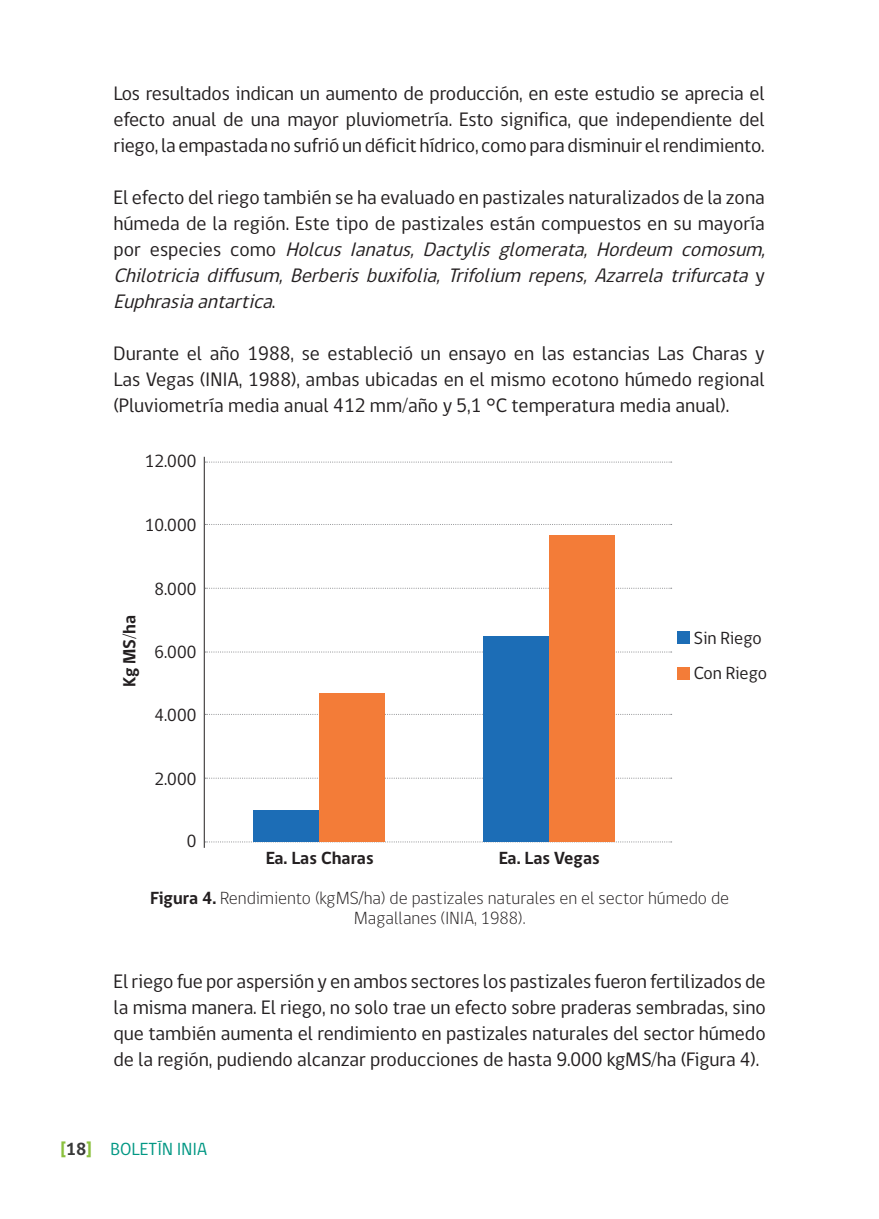
<style>
.page{position:relative;width:879px;height:1219px;background:#fff}
.page>*{position:absolute;margin:0;border:0;box-sizing:border-box;transform-origin:0 0}
.t1{font:20px/26px "gob CL";color:#231f20;text-align:justify}
.t2{font:300 18px/20px "gob CL";color:#231f20;text-align:center}
.t3{font:18px/34.8px "gob CL";color:#231f20}
.t4{font:700 18px "gob CL";color:#231f20}
.t5{font:18px "gob CL";color:#009783}
.s1{font-style:italic}
.s2{font-weight:700}
.s3{font-weight:700;color:#8bc13e}
.s4{font-weight:700;color:#383938}
</style>
<div class="page">
<svg style="left:205px;top:841px;width:467px;height:1px"></svg>
<hr style="left:204px;top:457px;width:1px;height:391px;background:#231f20">
<div style="left:677px;top:632px;width:12px;height:12px;background:#1c6db6"></div>
<div style="left:677px;top:667px;width:12px;height:13px;background:#f37c38"></div>
<svg style="left:205px;top:778px;width:467px;height:1px"></svg>
<svg style="left:205px;top:714px;width:467px;height:1px"></svg>
<svg style="left:205px;top:651px;width:467px;height:1px"></svg>
<svg style="left:205px;top:588px;width:467px;height:1px"></svg>
<svg style="left:205px;top:524px;width:467px;height:1px"></svg>
<svg style="left:205px;top:462px;width:467px;height:1px"></svg>
<div style="left:253px;top:811px;width:66px;height:31px;background:#1c6db6"></div>
<div style="left:319px;top:693px;width:66px;height:149px;background:#f37c38"></div>
<div style="left:483px;top:636px;width:66px;height:206px;background:#1c6db6"></div>
<div style="left:549px;top:535px;width:66px;height:307px;background:#f37c38"></div>
<p class="t1" style="left:113px;top:80px;width:653px">Los resultados indican un aumento de producción, en este estudio se aprecia el efecto anual de una mayor pluviometría. Esto significa, que independiente del riego, la empastada no sufrió un déficit hídrico, como para disminuir el rendimiento.</p>
<p class="t1" style="left:113px;top:184px;width:660px;text-align:left">El efecto del riego también se ha evaluado en pastizales naturalizados de la zona húmeda de la región. Este tipo de pastizales están compuestos en su mayoría p o r e s p e c i e s c o m o <span class="s1">Holcus Ianatus, Dactylis glomerata, Hordeum comosum, Chilotriciadiffusum,Berberisbuxifolia,Trifolium repens,Azarrelatrifurcata</span>y <span class="s1">Euphrasiaantartica</span>.</p>
<p class="t1" style="left:113px;top:340px;width:653px">Durante el año 1988, se estableció un ensayo en las estancias Las Charas y Las Vegas (INIA, 1988), ambas ubicadas en el mismo ecotono húmedo regional (Pluviometría media anual 412 mm/año y 5,1 °C temperatura media anual).</p>
<p class="t3" style="left:145px;top:444px;width:53px">12.000</p>
<p class="t3" style="left:145px;top:508px;width:53px">10.000</p>
<p class="t4" style="left:117px;top:687px;width:74px;rotate:-90deg">Kg MS/ha</p>
<p class="t3" style="left:154px;top:572px;width:43px">8.000</p>
<p class="t3" style="left:154px;top:635px;width:43px">6.000</p>
<p class="t3" style="left:154px;top:698px;width:43px">4.000</p>
<p class="t3" style="left:694px;top:621px;width:75px">Sin Riego<br>Con Riego</p>
<p class="t3" style="left:154px;top:762px;width:43px">2.000</p>
<p class="t3" style="left:187px;top:824px;width:11px">0</p>
<p class="t4" style="left:266px;top:846px;width:110px">Ea. Las Charas</p>
<p class="t4" style="left:499px;top:846px;width:103px">Ea. Las Vegas</p>
<p class="t2" style="left:150px;top:888px;width:581px"><span class="s2">Figura 4.</span> Rendimiento (kgMS/ha) de pastizales naturales en el sector húmedo de<br>Magallanes (INIA, 1988).</p>
<p class="t1" style="left:114px;top:969px;width:654px">El riego fue por aspersión y en ambos sectores los pastizales fueron fertilizados de la misma manera. El riego, no solo trae un efecto sobre praderas sembradas, sino que también aumenta el rendimiento en pastizales naturales del sector húmedo de la región, pudiendo alcanzar producciones de hasta 9.000 kgMS/ha (Figura 4).</p>
<p class="t5" style="left:60px;top:1136px;width:148px"><span class="s3">[</span><span class="s4">18</span><span class="s3">]</span> BOLETÍN INIA</p>
</div>
